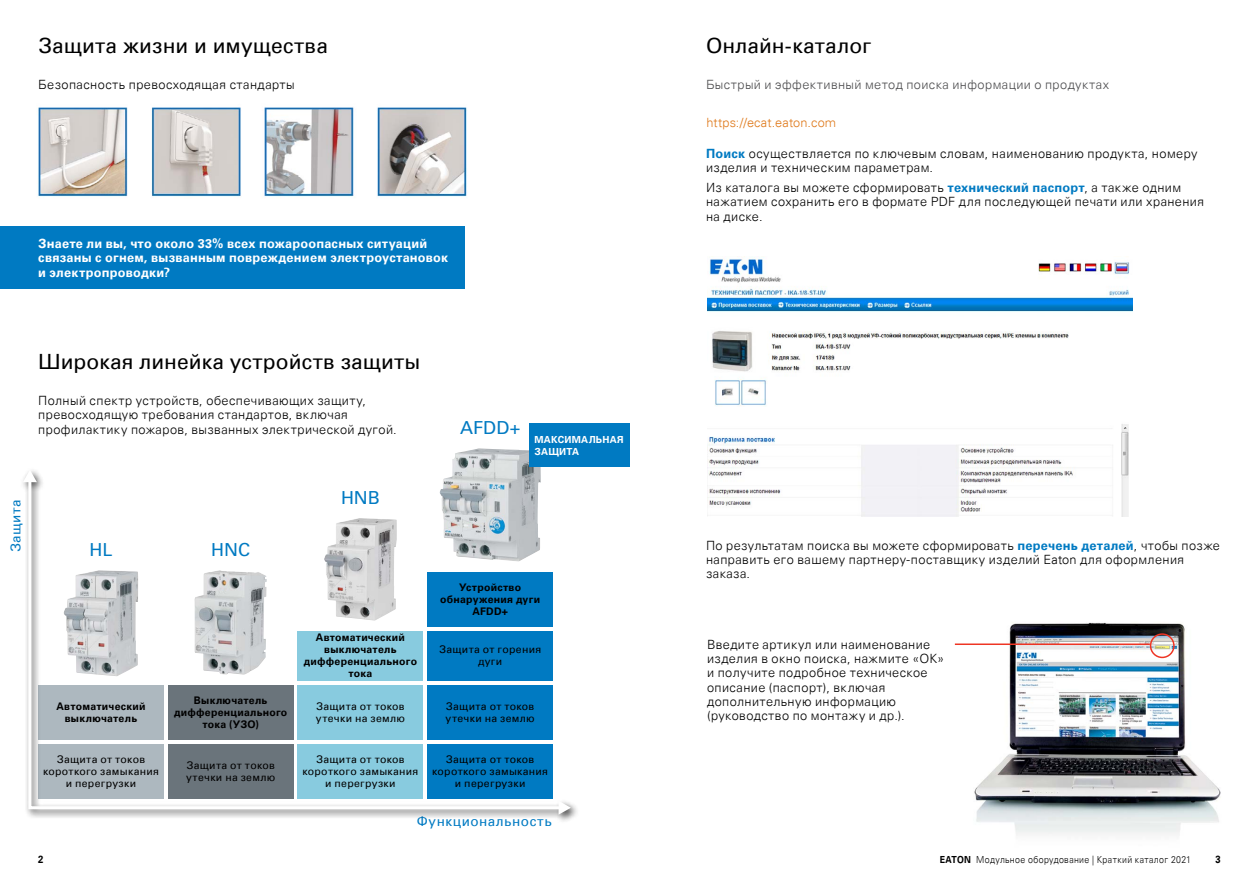
<style>
.page{position:relative;width:1259px;height:893px;background:#fff}
.page>*{position:absolute;margin:0;border:0;box-sizing:border-box;transform-origin:0 0}
.t1{font:21px "EATON Univers";letter-spacing:.005em;color:#000}
.t2{font:18px "EATON Univers";color:#007ac2}
.t3{font:13.5px "EATON Univers";letter-spacing:.04em;color:#007ac2}
.t4{font:300 12.75px/14.2px "EATON Univers";letter-spacing:.035em;color:#000}
.t5{font:700 12.75px/14.2px "EATON Univers";letter-spacing:.015em;color:#fff}
.t6{font:300 12.75px "EATON Univers";letter-spacing:.035em;color:#4d4d4f}
.t7{font:300 12.75px "EATON Univers";letter-spacing:.01em;color:#df7a1c}
.t8{font:10.5px/12px "EATON Univers";letter-spacing:.03em;color:#000;text-align:center}
.t9{font:700 10.5px/12px "EATON Univers";letter-spacing:.025em;color:#000;text-align:center}
.t10{font:700 10.5px "EATON Univers";letter-spacing:.025em;color:#000;scale:.9 1}
.t11{font:300 9.75px "EATON Univers";letter-spacing:.045em;color:#000;scale:.9 1}
.t12{font:700 9.75px/12px "EATON Univers";letter-spacing:.025em;color:#fff}
.s1{font-weight:700;color:#007ac2}
.s2{font-weight:700}
</style>
<div class="page">
<div style="left:0;top:227px;width:464px;height:62px;background:#007ac2"></div>
<img style="left:452px;top:448px;width:77px;height:19px">
<div style="left:20px;top:467px;width:560px;height:357px;background:#000;opacity:.75"></div>
<svg style="left:27px;top:473px;width:539px;height:338px"></svg>
<svg style="left:558px;top:801px;width:13px;height:14px"></svg>
<svg style="left:23px;top:470px;width:14px;height:12px"></svg>
<img style="left:38px;top:107px;width:90px;height:90px">
<img style="left:151px;top:107px;width:90px;height:90px">
<img style="left:264px;top:107px;width:90px;height:90px">
<img style="left:377px;top:107px;width:90px;height:90px">
<img style="left:64px;top:570px;width:74px;height:106px">
<img style="left:707px;top:256px;width:425px;height:260px">
<img style="left:954px;top:622px;width:267px;height:213px">
<div style="left:1149px;top:633px;width:25px;height:25px;border:2px solid #ee3524;border-radius:50%"></div>
<hr style="left:955px;top:643px;width:194px;height:2px;background:#ee3524">
<div style="left:529px;top:423px;width:100px;height:44px;background:#007ac2"></div>
<h1 class="t1" style="left:38px;top:34px;width:291px">Защита жизни и имущества</h1>
<h1 class="t1" style="left:706px;top:34px;width:167px">Онлайн-каталог</h1>
<p class="t4" style="left:38px;top:78px;width:258px">Безопасность превосходящая стандарты</p>
<p class="t6" style="left:706px;top:77px;width:404px">Быстрый и эффективный метод поиска информации о продуктах</p>
<p class="t7" style="left:706px;top:115px;width:131px">https://ecat.eaton.com</p>
<p class="t5" style="left:38px;top:237px;width:411px">Знаете ли вы, что около 33% всех пожароопасных ситуаций связаны с огнем, вызванным повреждением электроустановок и электропроводки?</p>
<p class="t4" style="left:706px;top:146px;width:493px"><span class="s1">Поиск</span> осуществляется по ключевым словам, наименованию продукта, номеру изделия и техническим параметрам.</p>
<p class="t4" style="left:706px;top:180px;width:499px">Из каталога вы можете сформировать <span class="s1">технический паспорт</span>, а также одним нажатием сохранить его в формате PDF для последующей печати или хранения на диске.</p>
<p class="t3" style="left:8px;top:552px;width:55px;rotate:-90deg">Защита</p>
<h1 class="t1" style="left:38px;top:350px;width:384px">Широкая линейка устройств защиты</h1>
<p class="t4" style="left:38px;top:394px;width:360px">Полный спектр устройств, обеспечивающих защиту, превосходящую требования стандартов, включая профилактику пожаров, вызванных электрической дугой.</p>
<h2 class="t2" style="left:89px;top:539px;width:24px">HL</h2>
<h2 class="t2" style="left:211px;top:539px;width:40px">HNC</h2>
<h2 class="t2" style="left:341px;top:487px;width:40px">HNB</h2>
<h2 class="t2" style="left:460px;top:417px;width:62px">AFDD+</h2>
<p class="t12" style="left:534px;top:433px;width:91px">МАКСИМАЛЬНАЯ<br>ЗАЩИТА</p>
<p class="t9" style="left:440px;top:581px;width:101px">Устройство обнаружения дуги<br>AFDD+</p>
<p class="t9" style="left:304px;top:632px;width:115px">Автоматический выключатель дифференциального тока</p>
<p class="t8" style="left:439px;top:644px;width:104px">Защита от горения дуги</p>
<p class="t9" style="left:56px;top:700px;width:91px">Автоматический выключатель</p>
<p class="t9" style="left:174px;top:694px;width:115px">Выключатель дифференциального тока (УЗО)</p>
<p class="t8" style="left:316px;top:700px;width:91px;text-align:left">Защита от токов утечки на землю</p>
<p class="t8" style="left:445px;top:700px;width:91px;text-align:left">Защита от токов утечки на землю</p>
<p class="t8" style="left:43px;top:753px;width:117px">Защита от токов короткого замыкания и перегрузки</p>
<p class="t8" style="left:186px;top:759px;width:91px;text-align:left">Защита от токов утечки на землю</p>
<p class="t8" style="left:302px;top:753px;width:117px">Защита от токов короткого замыкания и перегрузки</p>
<p class="t8" style="left:432px;top:753px;width:117px">Защита от токов короткого замыкания и перегрузки</p>
<p class="t3" style="left:417px;top:813px;width:137px">Функциональность</p>
<p class="t4" style="left:706px;top:538px;width:515px">По результатам поиска вы можете сформировать <span class="s1">перечень деталей</span>, чтобы позже направить его вашему партнеру-поставщику изделий Eaton для оформления заказа.</p>
<p class="t4" style="left:707px;top:637px;width:239px">Введите артикул или наименование изделия в окно поиска, нажмите «ОК» и получите подробное техническое описание (паспорт), включая дополнительную информацию (руководство по монтажу и др.).</p>
<p class="t10" style="left:38px;top:853px;width:7px">2</p>
<p class="t11" style="left:940px;top:854px;width:281px"><span class="s2">EATON</span> Модульное оборудование | Краткий каталог 2021</p>
<p class="t10" style="left:1215px;top:853px;width:7px">3</p>
</div>
